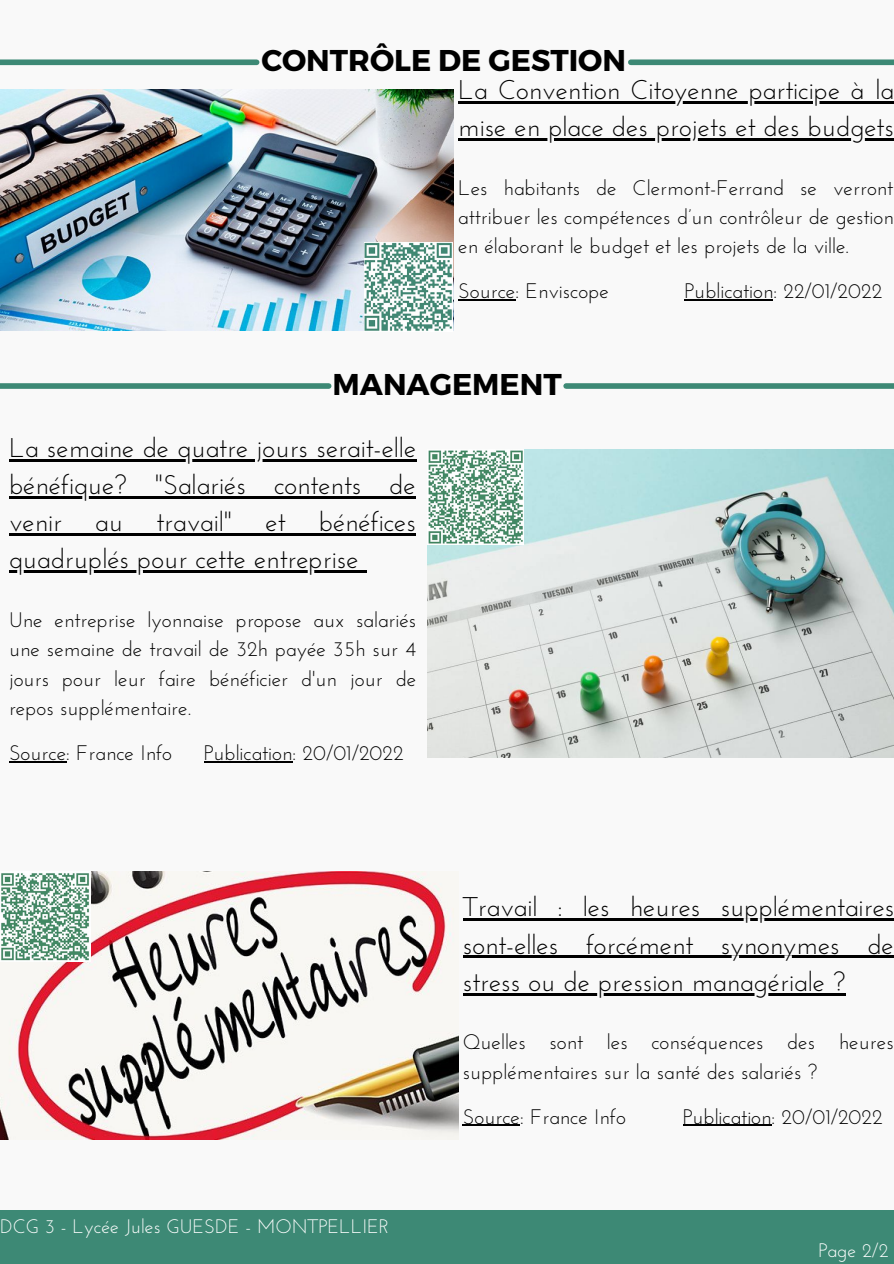
<style>
.page{position:relative;width:894px;height:1264px;background:#fff}
.page>*{position:absolute;margin:0;border:0;box-sizing:border-box;transform-origin:0 0}
.t1{font:700 30px "Montserrat";color:#000}
.t2{font:27px/37.2px "Josefin Sans";color:#000;text-align:justify}
.t3{font:21px/29.2px "Josefin Sans";color:#000;text-align:justify}
.t4{font:19.5px "Josefin Sans";color:#fff}
</style>
<div class="page">
<div style="left:0;top:0;width:893px;height:1263px;background:#f9f9f9"></div>
<div style="left:0;top:1209px;width:893px;height:54px;background:#3d8975"></div>
<div style="left:0;top:59px;width:256px;height:6px;background:#3d8975"></div>
<div style="left:630px;top:59px;width:263px;height:6px;background:#3d8975"></div>
<div style="left:566px;top:383px;width:327px;height:6px;background:#3d8975"></div>
<div style="left:0;top:383px;width:328px;height:6px;background:#3d8975"></div>
<img style="left:427px;top:449px;width:466px;height:308px">
<img style="left:0;top:871px;width:458px;height:268px">
<img style="left:427px;top:449px;width:96px;height:96px">
<img style="left:0;top:871px;width:91px;height:90px">
<img style="left:0;top:89px;width:453px;height:241px">
<img style="left:364px;top:242px;width:88px;height:89px">
<hr style="left:9px;top:459px;width:407px;height:2px;background:#000">
<hr style="left:9px;top:496px;width:406px;height:2px;background:#000">
<hr style="left:9px;top:533px;width:407px;height:2px;background:#000">
<hr style="left:9px;top:570px;width:349px;height:3px;background:#000">
<svg style="left:358px;top:570px;width:8px;height:3px"></svg>
<hr style="left:9px;top:761px;width:57px;height:1px;background:#000">
<hr style="left:204px;top:761px;width:88px;height:1px;background:#000">
<hr style="left:462px;top:918px;width:431px;height:2px;background:#000">
<hr style="left:462px;top:955px;width:431px;height:3px;background:#000">
<hr style="left:462px;top:993px;width:383px;height:2px;background:#000">
<hr style="left:462px;top:1124px;width:58px;height:1px;background:#000">
<hr style="left:682px;top:1124px;width:89px;height:1px;background:#000">
<hr style="left:458px;top:101px;width:435px;height:2px;background:#000">
<hr style="left:458px;top:138px;width:435px;height:2px;background:#000">
<hr style="left:458px;top:299px;width:57px;height:1px;background:#000">
<hr style="left:684px;top:299px;width:89px;height:1px;background:#000">
<p class="t1" style="left:261px;top:41px;width:366px">CONTRÔLE DE GESTION</p>
<p class="t2" style="left:458px;top:73px;width:437px">La Convention Citoyenne participe à la mise en place des projets et des budgets</p>
<p class="t3" style="left:458px;top:175px;width:437px">Les habitants de Clermont-Ferrand se verront attribuer les compétences d’un contrôleur de gestion en élaborant le budget et les projets de la ville.</p>
<p class="t3" style="left:458px;top:278px;width:152px">Source: Enviscope</p>
<p class="t3" style="left:684px;top:278px;width:199px">Publication: 22/01/2022</p>
<p class="t1" style="left:332px;top:365px;width:231px">MANAGEMENT</p>
<p class="t2" style="left:9px;top:431px;width:408px">La semaine de quatre jours serait-elle bénéfique? "Salariés contents de venir au travail" et bénéfices quadruplés pour cette entreprise</p>
<p class="t3" style="left:9px;top:607px;width:409px">Une entreprise lyonnaise propose aux salariés une semaine de travail de 32h payée 35h sur 4 jours pour leur faire bénéficier d'un jour de repos supplémentaire.</p>
<p class="t3" style="left:9px;top:740px;width:165px">Source: France Info</p>
<p class="t3" style="left:204px;top:740px;width:201px">Publication: 20/01/2022</p>
<p class="t4" style="left:0;top:1218px;width:390px">DCG 3 - Lycée Jules GUESDE - MONTPELLIER</p>
<p class="t2" style="left:462px;top:891px;width:433px">Travail : les heures supplémentaires sont-elles forcément synonymes de stress ou de pression managériale ?</p>
<p class="t3" style="left:462px;top:1029px;width:432px">Quelles sont les conséquences des heures supplémentaires sur la santé des salariés ?</p>
<p class="t3" style="left:462px;top:1103px;width:165px">Source: France Info</p>
<p class="t3" style="left:682px;top:1103px;width:201px">Publication: 20/01/2022</p>
<p class="t4" style="left:818px;top:1242px;width:72px">Page 2/2</p>
</div>
